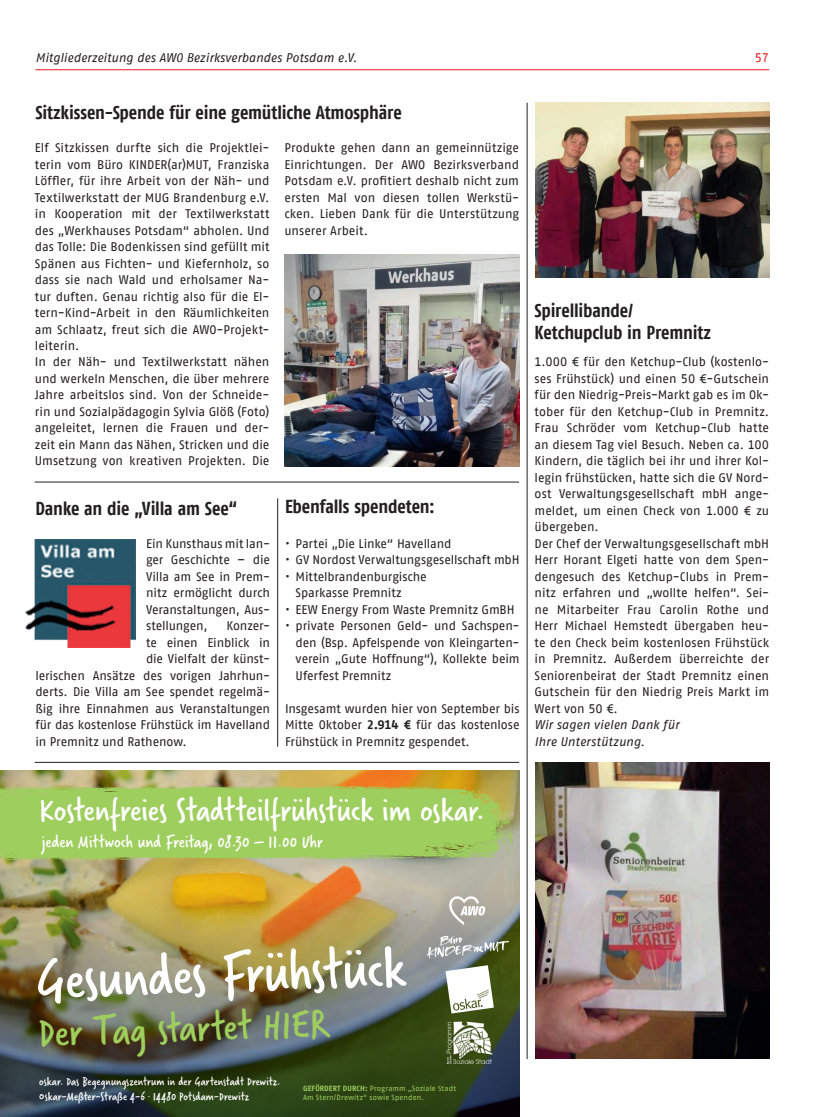
<style>
.page{position:relative;width:833px;height:1117px;background:#fff}
.page>*{position:absolute;margin:0;border:0;box-sizing:border-box;transform-origin:0 0}
.t1{font:61.25px "Verveine";color:#fff}
.t2{font:43.75px "Verveine";color:#9ece5e}
.t3{font:35px "Verveine";letter-spacing:-.01em;color:#fff}
.Verfasser{font:700 18.75px "AWO Fago Cond";letter-spacing:-.01em;color:#231f20}
.t4{font:18.75px "Verveine";color:#fff}
.Verfasser-2{font:12.5px/16.5px "AWO Fago Office";letter-spacing:-.005em;color:#231f20;text-align:justify}
.t5{font:12.5px "Verveine";letter-spacing:.005em;color:#fff}
.Verfasser-3{font:italic 12.5px "AWO Fago Office";color:#231f20}
.t6{font:12.5px "AWO Fago Office";color:#ee1d23}
.t7{font:7.5px/9px "AWO Fago Office";letter-spacing:.02em;color:#9ece5e}
.s1{font-weight:700}
</style>
<div class="page">
<hr style="left:35px;top:69px;width:734px;height:1px;background:#ee1d23">
<img style="left:284px;top:255px;width:235px;height:211px">
<img style="left:535px;top:762px;width:234px;height:296px">
<img style="left:535px;top:103px;width:234px;height:175px">
<hr style="left:35px;top:481px;width:484px;height:1px;background:#231f20">
<hr style="left:35px;top:762px;width:484px;height:1px;background:#231f20">
<hr style="left:527px;top:103px;width:1px;height:955px;background:#231f20">
<hr style="left:277px;top:498px;width:1px;height:248px;background:#231f20">
<img style="left:0;top:770px;width:519px;height:120px">
<img style="left:0;top:890px;width:519px;height:226px">
<svg style="left:0;top:785px;width:513px;height:74px;background:#a0ca5e"></svg>
<img style="left:446px;top:1021px;width:47px;height:42px">
<svg style="left:449px;top:895px;width:36px;height:29px"></svg>
<svg style="left:445px;top:964px;width:49px;height:49px"></svg>
<svg style="left:427px;top:935px;width:82px;height:23px;background:#979d95"></svg>
<img style="left:26px;top:539px;width:109px;height:108px">
<p class="Verfasser-3" style="left:35px;top:50px;width:323px">Mitgliederzeitung des AWO Bezirksverbandes Potsdam e.V.</p>
<p class="t6" style="left:754px;top:50px;width:16px">57</p>
<p class="Verfasser" style="left:35px;top:102px;width:368px">Sitzkissen-Spende für eine gemütliche Atmosphäre</p>
<p class="Verfasser-2" style="left:35px;top:139px;width:236px">Elf Sitzkissen durfte sich die Projektlei&shy;terin vom Büro KINDER(ar)MUT, Franziska Löffler, für ihre Arbeit von der Näh- und Textilwerkstatt der MUG Brandenburg e.V. in Kooperation mit der Textilwerkstatt des „Werkhauses Potsdam“ abholen. Und das Tolle: Die Bodenkissen sind gefüllt mit Spänen aus Fichten- und Kiefernholz, so dass sie nach Wald und erholsamer Na&shy;tur duften. Genau richtig also für die El&shy;tern-Kind-Arbeit in den Räumlichkeiten am Schlaatz, freut sich die AWO-Projekt&shy;leiterin.</p>
<p class="Verfasser-2" style="left:35px;top:353px;width:236px">In der Näh- und Textilwerkstatt nähen und werkeln Menschen, die über mehrere Jahre arbeitslos sind. Von der Schneide&shy;rin und Sozialpädagogin Sylvia Glöß (Foto) angeleitet, lernen die Frauen und der&shy;zeit ein Mann das Nähen, Stricken und die Umsetzung von kreativen Projekten. Die</p>
<p class="Verfasser" style="left:35px;top:497px;width:203px">Danke an die „Villa am See“</p>
<p class="Verfasser-2" style="left:146px;top:535px;width:125px">Ein Kunsthaus mit lan&shy;ger Geschichte – die Villa am See in Prem&shy;nitz ermöglicht durch Veranstaltungen, Aus&shy;stellungen,</p>
<p class="Verfasser-2" style="left:226px;top:617px;width:45px">Konzer-</p>
<p class="Verfasser-2" style="left:146px;top:634px;width:125px">te einen Einblick in</p>
<p class="Verfasser-2" style="left:146px;top:650px;width:125px">die Vielfalt der künst-</p>
<p class="Verfasser-2" style="left:35px;top:667px;width:236px">lerischen Ansätze des vorigen Jahrhun-</p>
<p class="Verfasser-2" style="left:35px;top:683px;width:236px">derts. Die Villa am See spendet regelmä-</p>
<p class="Verfasser-2" style="left:35px;top:699px;width:236px">ßig ihre Einnahmen aus Veranstaltungen</p>
<p class="Verfasser-2" style="left:35px;top:716px;width:236px">für das kostenlose Frühstück im Havelland</p>
<p class="Verfasser-2" style="left:35px;top:732px;width:153px">in Premnitz und Rathenow.</p>
<p class="Verfasser-2" style="left:284px;top:139px;width:236px">Produkte gehen dann an gemeinnützige Einrichtungen. Der AWO Bezirksverband Potsdam e.V. profitiert deshalb nicht zum ersten Mal von diesen tollen Werkstü&shy;cken. Lieben Dank für die Unterstützung unserer Arbeit.</p>
<p class="Verfasser" style="left:285px;top:495px;width:151px">Ebenfalls spendeten:</p>
<p class="Verfasser-2" style="left:285px;top:535px;width:168px">• Partei „Die Linke“ Havelland</p>
<p class="Verfasser-2" style="left:285px;top:551px;width:236px">• GV Nordost Verwaltungsgesellschaft mbH</p>
<p class="Verfasser-2" style="left:285px;top:568px;width:143px">• Mittelbrandenburgische</p>
<p class="Verfasser-2" style="left:296px;top:584px;width:107px">Sparkasse Premnitz</p>
<p class="Verfasser-2" style="left:285px;top:601px;width:231px">• EEW Energy From Waste Premnitz GmBH</p>
<p class="Verfasser-2" style="left:296px;top:617px;width:225px;text-indent:-11px">• private Personen Geld- und Sachspen&shy;den (Bsp. Apfelspende von Kleingarten&shy;verein „Gute Hoffnung“), Kollekte beim Uferfest Premnitz</p>
<p class="Verfasser-2" style="left:285px;top:699px;width:236px">Insgesamt wurden hier von September bis Mitte Oktober <span class="s1">2.914 €</span> für das kostenlose Frühstück in Premnitz gespendet.</p>
<p class="Verfasser" style="left:534px;top:300px;width:100px">Spirellibande/</p>
<p class="Verfasser" style="left:534px;top:321px;width:178px">Ketchupclub in Premnitz</p>
<p class="Verfasser-2" style="left:534px;top:353px;width:236px">1.000 € für den Ketchup-Club (kostenlo&shy;ses Frühstück) und einen 50 €-Gutschein für den Niedrig-Preis-Markt gab es im Ok&shy;tober für den Ketchup-Club in Premnitz.<br>Frau Schröder vom Ketchup-Club hatte an diesem Tag viel Besuch. Neben ca. 100<br>Kindern, die täglich bei ihr und ihrer Kol&shy;legin frühstücken, hatte sich die GV Nord&shy;ost Verwaltungsgesellschaft mbH ange&shy;meldet, um einen Check von 1.000 € zu übergeben.</p>
<p class="Verfasser-2" style="left:534px;top:535px;width:236px">Der Chef der Verwaltungsgesellschaft mbH Herr Horant Elgeti hatte von dem Spen&shy;dengesuch des Ketchup-Clubs in Prem&shy;nitz erfahren und „wollte helfen“. Sei&shy;ne Mitarbeiter Frau Carolin Rothe und Herr Michael Hemstedt übergaben heu&shy;te den Check beim kostenlosen Frühstück in Premnitz. Außerdem überreichte der Seniorenbeirat der Stadt Premnitz einen Gutschein für den Niedrig Preis Markt im Wert von 50 €.</p>
<p class="Verfasser-3" style="left:534px;top:717px;width:146px">Wir sagen vielen Dank für</p>
<p class="Verfasser-3" style="left:534px;top:734px;width:112px">Ihre Unterstützung.</p>
<p class="t3" style="left:39px;top:786px;width:448px">Kostenfreies Stadtteilfrühstück im oskar.</p>
<p class="t4" style="left:42px;top:828px;width:282px">jeden Mittwoch und Freitag, 08.30 – 11.00 Uhr</p>
<p class="t1" style="left:35px;top:937px;width:371px;rotate:-2deg">Gesundes Frühstück</p>
<p class="t2" style="left:37px;top:1002px;width:293px;rotate:-2deg">Der Tag startet HIER</p>
<p class="t5" style="left:39px;top:1072px;width:243px">oskar. Das Begegnungszentrum in der Gartenstadt Drewitz.</p>
<p class="t5" style="left:39px;top:1087px;width:211px">Oskar-Meßter-Straße 4-6 · 14480 Potsdam-Drewitz</p>
<p class="t7" style="left:303px;top:1083px;width:154px"><span class="s1">GEFÖRDERT DURCH:</span> Programm „Soziale Stadt<br>Am Stern/Drewitz“ sowie Spenden.</p>
</div>
